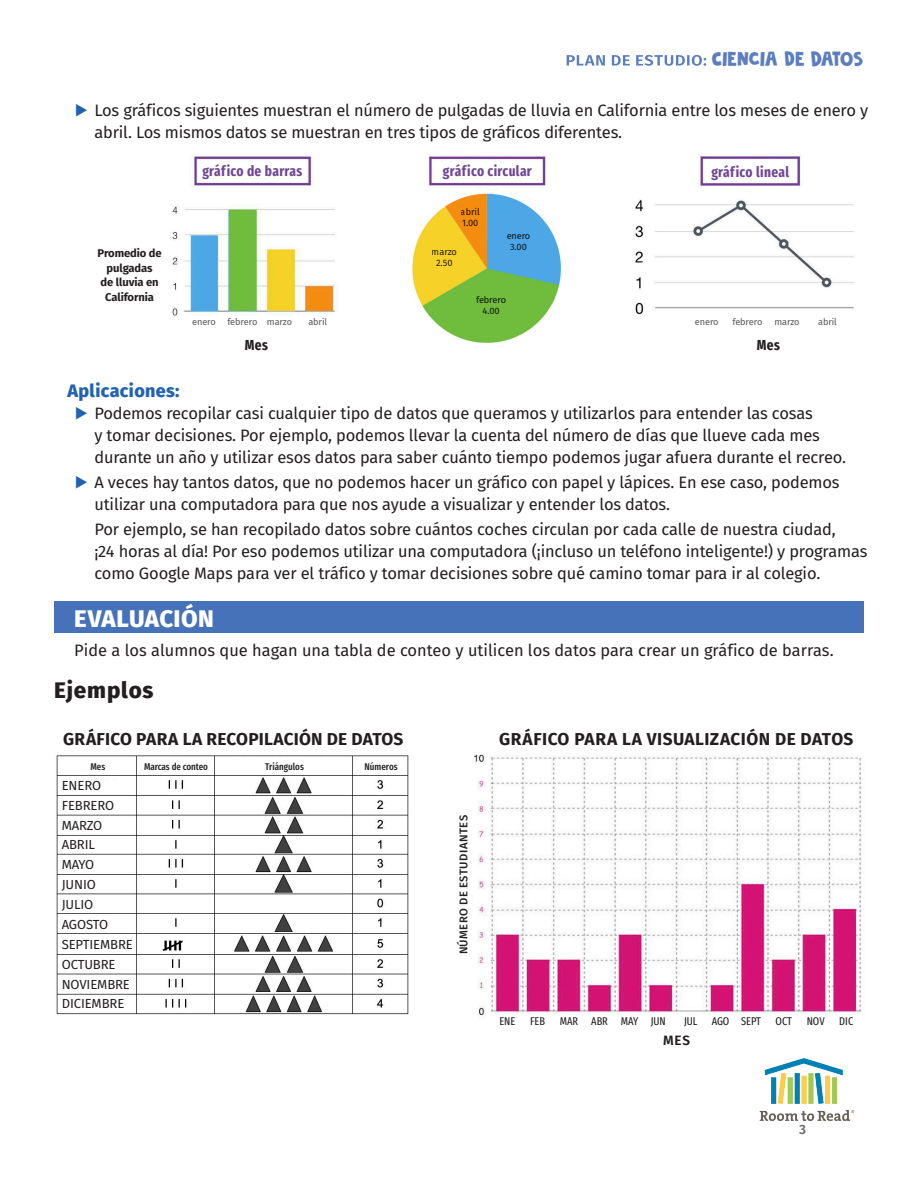
<style>
.page{position:relative;width:918px;height:1188px;background:#fff}
.page>*{position:absolute;margin:0;border:0;box-sizing:border-box;transform-origin:0 0}
.lesson-plan_tx{font:800 24px "Fira Sans";letter-spacing:.015em;color:#fff}
.t1{font:800 22.5px "Fira Sans";letter-spacing:.04em;color:#231f20}
.t2{font:21px "Frozen Memory";color:#5c7dbf}
.tx{font:800 18px "Fira Sans";letter-spacing:.02em;color:#2163b0}
.t3{font:700 17.25px "Fira Sans";letter-spacing:.015em;color:#231f20}
.bulleted_list{font:16.5px/22.2px "Fira Sans";letter-spacing:-.01em;color:#231f20}
.lesson-plan_tx-2{font:16.5px "Fira Sans";color:#231f20}
.t4{font:700 14.4px "Fira Sans Compressed";letter-spacing:.025em;color:#704795}
.t5{font:700 14.4px "Fira Sans Compressed";letter-spacing:.025em;color:#231f20}
.t6{font:600 13.5px "Fira Sans";color:#231f20}
.t7{font:600 13.5px "Fira Sans";color:#6c6d70}
.t8{font:13.2px "Fira Sans";letter-spacing:-.01em;color:#231f20}
.t9{font:700 11.25px/14.4px "Fira Sans";letter-spacing:-.01em;color:#231f20;text-align:center}
.t10{font:11.25px "Fira Sans Compressed";color:#231f20}
.t11{font:500 11.25px "Fira Sans";letter-spacing:.035em;color:#231f20}
.t12{font:500 9.75px "Fira Sans Compressed";letter-spacing:-.005em;color:#231f20}
.t13{font:9.3px "Fira Sans";letter-spacing:-.01em;color:#57585a}
.t14{font:9.3px/11.1px "Fira Sans";letter-spacing:-.01em;color:#231f20;text-align:center}
.s1{font-size:22.65px}
.s2{font-size:20.85px}
.s3{font-weight:700;color:#2163b0}
</style>
<div class="page">
<div style="left:54px;top:602px;width:810px;height:31px;background:#4572b8"></div>
<img style="left:759px;top:1058px;width:96px;height:63px">
<img style="left:172px;top:156px;width:164px;height:160px">
<img style="left:412px;top:155px;width:149px;height:188px">
<img style="left:635px;top:154px;width:219px;height:161px">
<img style="left:56px;top:755px;width:353px;height:260px">
<img style="left:474px;top:754px;width:388px;height:263px">
<svg style="left:567px;top:55px;width:139px;height:11px"></svg>
<p class="t2" style="left:712px;top:46px;width:153px"><span class="s1">C</span><span class="s2">I</span>ENCIA DE DATOS</p>
<p class="bulleted_list" style="left:94px;top:99px;width:775px;text-indent:-20px"><span class="s3">▶</span> Los gráficos siguientes muestran el número de pulgadas de lluvia en California entre los meses de enero y abril. Los mismos datos se muestran en tres tipos de gráficos diferentes.</p>
<p class="t4" style="left:202px;top:159px;width:101px">gráfico de barras</p>
<p class="t4" style="left:443px;top:159px;width:90px">gráfico circular</p>
<p class="t4" style="left:711px;top:160px;width:79px">gráfico lineal</p>
<p class="t9" style="left:98px;top:246px;width:65px">Promedio de pulgadas<br>de lluvia en</p>
<p class="t9" style="left:105px;top:289px;width:50px">California</p>
<p class="t14" style="left:461px;top:206px;width:20px;text-align:left">abril<br>1.00</p>
<p class="t14" style="left:432px;top:246px;width:27px">marzo<br>2.50</p>
<p class="t14" style="left:507px;top:230px;width:25px">enero<br>3.00</p>
<p class="t14" style="left:476px;top:294px;width:32px">febrero<br>4.00</p>
<p class="t13" style="left:192px;top:314px;width:102px">enero febrero marzo</p>
<p class="t13" style="left:308px;top:314px;width:20px">abril</p>
<p class="t13" style="left:695px;top:314px;width:25px">enero</p>
<p class="t13" style="left:732px;top:314px;width:32px">febrero</p>
<p class="t13" style="left:774px;top:314px;width:27px">marzo</p>
<p class="t13" style="left:818px;top:314px;width:20px">abril</p>
<p class="t5" style="left:245px;top:333px;width:25px">Mes</p>
<p class="t5" style="left:757px;top:333px;width:25px">Mes</p>
<p class="tx" style="left:68px;top:375px;width:114px">Aplicaciones:</p>
<p class="bulleted_list" style="left:94px;top:401px;width:753px;text-indent:-20px"><span class="s3">▶</span> Podemos recopilar casi cualquier tipo de datos que queramos y utilizarlos para entender las cosas<br>y tomar decisiones. Por ejemplo, podemos llevar la cuenta del número de días que llueve cada mes durante un año y utilizar esos datos para saber cuánto tiempo podemos jugar afuera durante el recreo.</p>
<p class="bulleted_list" style="left:94px;top:471px;width:747px;text-indent:-20px"><span class="s3">▶</span> A veces hay tantos datos, que no podemos hacer un gráfico con papel y lápices. En ese caso, podemos utilizar una computadora para que nos ayude a visualizar y entender los datos.</p>
<p class="bulleted_list" style="left:94px;top:518px;width:775px">Por ejemplo, se han recopilado datos sobre cuántos coches circulan por cada calle de nuestra ciudad,<br>¡24 horas al día! Por eso podemos utilizar una computadora (¡incluso un teléfono inteligente!) y programas como Google Maps para ver el tráfico y tomar decisiones sobre qué camino tomar para ir al colegio.</p>
<p class="lesson-plan_tx" style="left:74px;top:598px;width:141px">EVALUACIÓN</p>
<p class="lesson-plan_tx-2" style="left:74px;top:638px;width:761px">Pide a los alumnos que hagan una tabla de conteo y utilicen los datos para crear un gráfico de barras.</p>
<p class="t1" style="left:54px;top:671px;width:101px">Ejemplos</p>
<p class="t3" style="left:63px;top:725px;width:342px">GRÁFICO PARA LA RECOPILACIÓN DE DATOS</p>
<p class="t12" style="left:90px;top:759px;width:16px">Mes</p>
<p class="t8" style="left:62px;top:775px;width:41px">ENERO</p>
<p class="t8" style="left:62px;top:795px;width:54px">FEBRERO</p>
<p class="t8" style="left:62px;top:815px;width:42px">MARZO</p>
<p class="t8" style="left:62px;top:835px;width:35px">ABRIL</p>
<p class="t8" style="left:62px;top:855px;width:34px">MAYO</p>
<p class="t8" style="left:62px;top:875px;width:36px">JUNIO</p>
<p class="t8" style="left:62px;top:895px;width:33px">JULIO</p>
<p class="t8" style="left:62px;top:914px;width:48px">AGOSTO</p>
<p class="t8" style="left:62px;top:934px;width:73px">SEPTIEMBRE</p>
<p class="t8" style="left:62px;top:954px;width:55px">OCTUBRE</p>
<p class="t8" style="left:62px;top:974px;width:70px">NOVIEMBRE</p>
<p class="t8" style="left:62px;top:994px;width:64px">DICIEMBRE</p>
<p class="t12" style="left:144px;top:759px;width:65px">Marcas de conteo</p>
<p class="t12" style="left:265px;top:759px;width:40px">Triángulos</p>
<p class="t12" style="left:365px;top:759px;width:35px">Números</p>
<p class="t11" style="left:454px;top:954px;width:141px;rotate:-90deg">NÚMERO DE ESTUDIANTES</p>
<p class="t3" style="left:499px;top:725px;width:356px">GRÁFICO PARA LA VISUALIZACIÓN DE DATOS</p>
<p class="t10" style="left:499px;top:1012px;width:18px">ENE</p>
<p class="t10" style="left:530px;top:1012px;width:17px">FEB</p>
<p class="t10" style="left:560px;top:1012px;width:108px">MAR ABR MAY JUN</p>
<p class="t10" style="left:684px;top:1012px;width:15px">JUL</p>
<p class="t10" style="left:712px;top:1012px;width:51px">AGO SEPT</p>
<p class="t10" style="left:776px;top:1012px;width:18px">OCT</p>
<p class="t10" style="left:807px;top:1012px;width:19px">NOV</p>
<p class="t10" style="left:839px;top:1012px;width:15px">DIC</p>
<p class="t6" style="left:663px;top:1029px;width:28px">MES</p>
<p class="t7" style="left:799px;top:1118px;width:8px">3</p>
</div>
